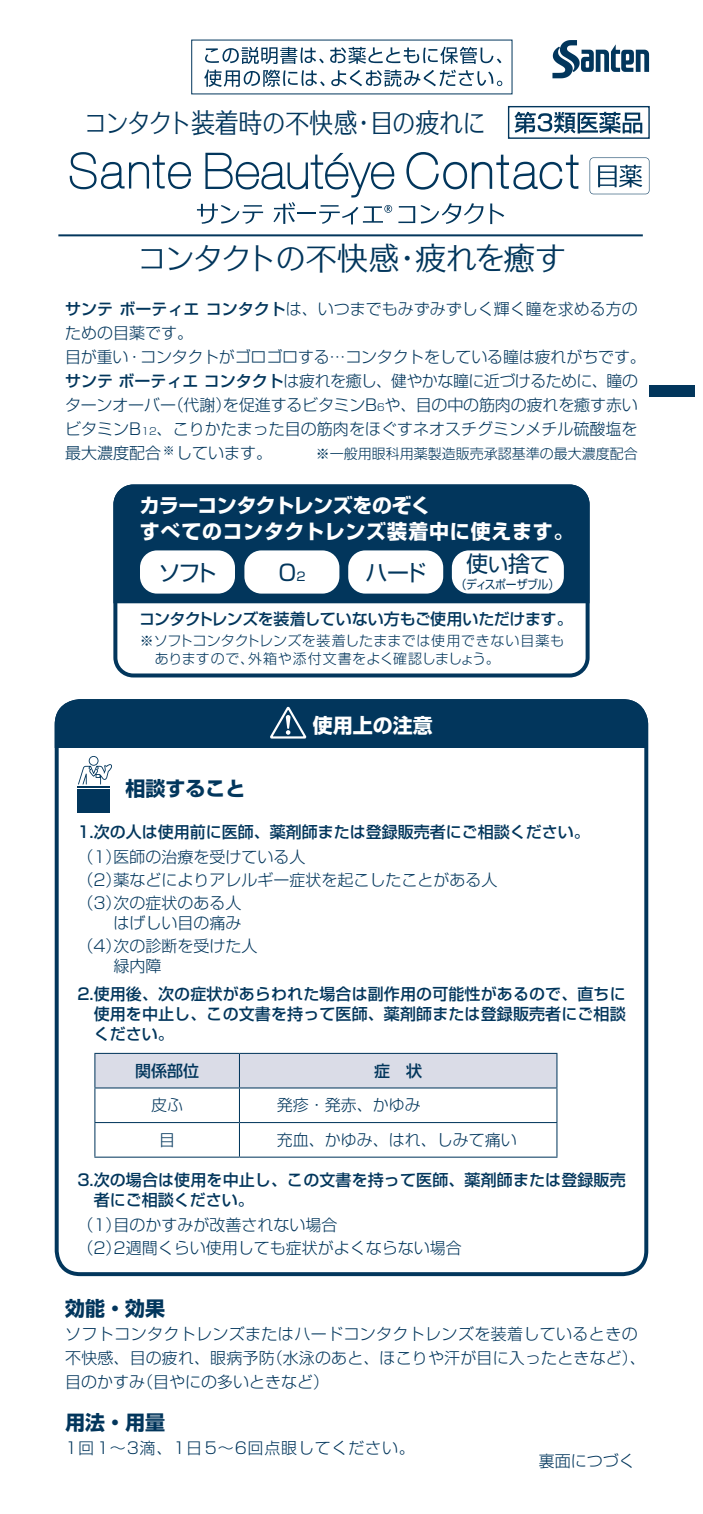
<style>
.page{position:relative;width:703px;height:1514px;background:#fff}
.page>*{position:absolute;margin:0;border:0;box-sizing:border-box;transform-origin:0 0}
.t1{font:31.2px "UD Typos 58 Std Regular 90 pv RKSJ H";letter-spacing:-.065em;color:#02365c}
.t2{font:27px "UD Typos 58 Std Regular 90 pv RKSJ H";letter-spacing:-.02em;color:#02365c;scale:.89 1}
.t3{font:22px "Shin Go Pro Regular 90 pv RKSJ H";letter-spacing:-.155em;color:#02365c}
.t4{font:20px/26px "Shin Go Pro Bold 90 pv RKSJ H";letter-spacing:.02em;color:#fff}
.t5{font:700 20px "Shin Go Pro";color:#02365c}
.t6{font:700 20px "Shin Go Pro";color:#fff}
.t7{font:300 16px/23px "Shin Go Pro";color:#02365c}
.t8{font:500 16px/20px "Shin Go Pro";letter-spacing:.01em;color:#02365c;text-align:justify}
.t9{font:300 16px/24px "Shin Go Pro";letter-spacing:.025em;color:#02365c}
.t10{font:300 16px "Shin Go Pro";letter-spacing:-.03em;color:#02365c}
.t11{font:16px "Shin Go Pro Medium 90 pv RKSJ H";letter-spacing:-.03em;color:#02365c}
.t12{font:300 16px "Shin Go Pro";letter-spacing:.05em;color:#02365c}
.t13{font:14px/18px "Shin Go Pro Light 90 pv RKSJ H";letter-spacing:.025em;color:#02365c}
.t14{font:300 14px "Shin Go Pro";color:#02365c}
.t15{font:12px "Shin Go Pro Regular 90 pv RKSJ H";letter-spacing:-.045em;color:#02365c;scale:.9 1}
.t16{font:300 12px "Shin Go Pro";color:#02365c}
.t17{font:12px "Shin Go Pro Regular 90 pv RKSJ H";letter-spacing:-.045em;color:#02365c}
.t18{font:300 10px "Shin Go Pro";color:#02365c}
.s1{font-weight:500}
.s2{font-size:10px}
.s3{font-size:20px}
</style>
<div class="page">
<svg style="left:113px;top:484px;width:477px;height:193px;fill:#02365c"></svg>
<div style="left:452px;top:550px;width:112px;height:43px;background:#fff;border-radius:17px"></div>
<div style="left:348px;top:550px;width:95px;height:43px;background:#fff;border-radius:17px"></div>
<div style="left:244px;top:550px;width:95px;height:43px;background:#fff;border-radius:17px"></div>
<div style="left:140px;top:550px;width:95px;height:43px;background:#fff;border-radius:17px"></div>
<div style="left:55px;top:699px;width:593px;height:48px;background:#02365c"></div>
<svg style="left:270px;top:707px;width:36px;height:31px"></svg>
<div style="left:77px;top:789px;width:33px;height:23px;background:#02365c"></div>
<hr style="left:77px;top:786px;width:33px;height:1px;background:#02365c">
<svg style="left:78px;top:756px;width:34px;height:28px"></svg>
<div style="left:95px;top:1054px;width:461px;height:33px;background:#dadce7"></div>
<hr style="left:94px;top:1053px;width:145px;height:1px;background:#02365c">
<hr style="left:94px;top:1054px;width:1px;height:33px;background:#02365c">
<hr style="left:239px;top:1053px;width:318px;height:1px;background:#02365c">
<hr style="left:239px;top:1054px;width:1px;height:33px;background:#02365c">
<hr style="left:556px;top:1054px;width:1px;height:33px;background:#02365c">
<hr style="left:94px;top:1087px;width:145px;height:1px;background:#02365c">
<hr style="left:94px;top:1088px;width:1px;height:34px;background:#02365c">
<hr style="left:239px;top:1087px;width:318px;height:1px;background:#02365c">
<hr style="left:239px;top:1088px;width:1px;height:34px;background:#02365c">
<hr style="left:556px;top:1088px;width:1px;height:34px;background:#02365c">
<hr style="left:94px;top:1122px;width:145px;height:1px;background:#02365c">
<hr style="left:94px;top:1123px;width:1px;height:33px;background:#02365c">
<hr style="left:239px;top:1122px;width:318px;height:1px;background:#02365c">
<hr style="left:239px;top:1123px;width:1px;height:33px;background:#02365c">
<hr style="left:556px;top:1123px;width:1px;height:33px;background:#02365c">
<hr style="left:94px;top:1156px;width:145px;height:1px;background:#02365c">
<hr style="left:239px;top:1156px;width:318px;height:1px;background:#02365c">
<div style="left:55px;top:699px;width:593px;height:577px;border:4px solid #02365c;border-radius:24px"></div>
<div style="left:649px;top:386px;width:45px;height:11px;background:#02365c"></div>
<svg style="left:205px;top:47px;width:119px;height:17px"></svg>
<svg style="left:330px;top:47px;width:171px;height:17px"></svg>
<svg style="left:204px;top:70px;width:121px;height:17px"></svg>
<svg style="left:331px;top:70px;width:171px;height:17px"></svg>
<svg style="left:552px;top:40px;width:97px;height:38px"></svg>
<div style="left:508px;top:106px;width:142px;height:33px;border:1px solid #02365c"></div>
<hr style="left:58px;top:234px;width:585px;height:2px;background:#02365c">
<svg style="left:590px;top:157px;width:59px;height:37px"></svg>
<svg style="left:514px;top:112px;width:128px;height:21px"></svg>
<svg style="left:70px;top:152px;width:121px;height:37px"></svg>
<svg style="left:197px;top:152px;width:382px;height:72px"></svg>
<h2 class="t2" style="left:84px;top:100px;width:453px">コンタクト装着時の不快感目の疲れに</h2>
<h2 class="t2" style="left:352px;top:100px;width:28px">・</h2>
<h1 class="t1" style="left:137px;top:232px;width:264px">コンタクトの不快感</h1>
<h1 class="t1" style="left:415px;top:232px;width:152px">疲れを癒す</h1>
<h1 class="t1" style="left:392px;top:232px;width:33px">・</h1>
<p class="t7" style="left:65px;top:295px;width:574px"><span class="s1">サンテボーティエコンタクト</span>は、いつまでもみずみずしく輝く瞳を求める方の</p>
<p class="t7" style="left:65px;top:319px;width:129px">ための目薬です。</p>
<p class="t7" style="left:65px;top:343px;width:582px">目が重い・コンタクトがゴロゴロする…コンタクトをしている瞳は疲れがちです。</p>
<p class="t10" style="left:65px;top:367px;width:574px"><span class="s1">サンテボーティエコンタクト</span>は疲れを癒し、健やかな瞳に近づけるために、瞳の</p>
<p class="t7" style="left:223px;top:391px;width:416px">を促進するビタミンB や<span class="s2">6</span> 、目の中の筋肉の疲れを癒す赤い</p>
<p class="t7" style="left:157px;top:391px;width:482px;line-height:24px;text-indent:-92px">ターンオーバー<br>、こりかたまった目の筋肉をほぐすネオスチグミンメチル硫酸塩を</p>
<p class="t7" style="left:168px;top:391px;width:65px">（代謝）</p>
<p class="t7" style="left:65px;top:415px;width:78px">ビタミンB</p>
<p class="t18" style="left:141px;top:423px;width:17px">12</p>
<p class="t7" style="left:65px;top:439px;width:98px">最大濃度配合</p>
<p class="t4" style="left:140px;top:491px;width:435px">カラーコンタクトレンズをのぞく<br>すべてのコンタクトレンズ装着中に使えます。</p>
<p class="t7" style="left:176px;top:439px;width:97px">しています。</p>
<p class="t16" style="left:163px;top:440px;width:13px">※</p>
<p class="t14" style="left:316px;top:442px;width:323px">※一般用眼科用薬製造販売承認基準の最大濃度配合</p>
<h3 class="t3" style="left:158px;top:554px;width:60px">ソフト</h3>
<h3 class="t3" style="left:278px;top:554px;width:19px">O</h3>
<p class="t17" style="left:296px;top:566px;width:11px">2</p>
<h3 class="t3" style="left:365px;top:554px;width:63px">ハード</h3>
<h3 class="t3" style="left:466px;top:546px;width:85px">使<span class="s3">い</span>捨<span class="s3">て</span></h3>
<p class="t15" style="left:456px;top:574px;width:116px">（ディスポーザブル(</p>
<p class="t11" style="left:139px;top:606px;width:435px">コンタクトレンズを装着していない方もご使用いただけます。</p>
<p class="t13" style="left:248px;top:630px;width:318px;text-indent:-108px">※ソフトコンタクトレンズを装着したままでは使用できない目薬も外箱や添付文書をよく確認しましょう。</p>
<p class="t13" style="left:140px;top:648px;width:116px">　ありますので、</p>
<p class="t6" style="left:313px;top:710px;width:121px">使用上の注意</p>
<p class="t5" style="left:125px;top:772px;width:121px">相談すること</p>
<p class="t8" style="left:77px;top:820px;width:514px">1.次の人は使用前に医師、薬剤師または登録販売者にご相談ください。</p>
<p class="t7" style="left:114px;top:843px;width:193px">医師の治療を受けている人</p>
<p class="t7" style="left:114px;top:843px;width:385px;text-indent:-36px">（1）<br>薬などによりアレルギー症状を起こしたことがある人</p>
<p class="t7" style="left:114px;top:866px;width:129px;text-indent:-36px">（2）<br>次の症状のある人</p>
<p class="t7" style="left:114px;top:891px;width:129px;line-height:20px;text-indent:-36px">（3）<br>はげしい目の痛み</p>
<p class="t7" style="left:114px;top:932px;width:145px">次の診断を受けた人</p>
<p class="t7" style="left:114px;top:934px;width:49px;line-height:20px;text-indent:-36px">（4）<br>緑内障</p>
<p class="t8" style="left:94px;top:982px;width:534px;text-indent:-16px">2.使用後、次の症状があらわれた場合は副作用の可能性があるので、直ちに使用を中止し、この文書を持って医師、薬剤師または登録販売者にご相談ください。</p>
<p class="t8" style="left:374px;top:1059px;width:49px">症　状</p>
<p class="t8" style="left:135px;top:1059px;width:66px">関係部位</p>
<p class="t7" style="left:151px;top:1092px;width:33px">皮ふ</p>
<p class="t7" style="left:277px;top:1092px;width:145px">発疹・発赤、かゆみ</p>
<p class="t7" style="left:277px;top:1126px;width:241px">充血、かゆみ、はれ、しみて痛い</p>
<p class="t7" style="left:159px;top:1126px;width:17px">目</p>
<p class="t8" style="left:94px;top:1167px;width:534px;text-indent:-16px">3.次の場合は使用を中止し、この文書を持って医師、薬剤師または登録販売者にご相談ください。</p>
<p class="t7" style="left:114px;top:1211px;width:225px">目のかすみが改善されない場合</p>
<p class="t7" style="left:77px;top:1211px;width:386px">（1）<br>（2 2）週間くらい使用しても症状がよくならない場合</p>
<p class="t5" style="left:65px;top:1292px;width:101px">効能・効果</p>
<p class="t9" style="left:267px;top:1320px;width:381px;text-indent:-202px">ソフトコンタクトレンズまたはハードコンタクトレンズを装着しているときの（水泳のあと、ほこりや汗が目に入ったときなど、(</p>
<p class="t7" style="left:137px;top:1344px;width:193px;line-height:24px;text-indent:-72px">不快感、目の疲れ、眼病予防<br>（目やにの多いときなど(</p>
<p class="t7" style="left:65px;top:1368px;width:81px">目のかすみ</p>
<p class="t5" style="left:65px;top:1406px;width:101px">用法・用量</p>
<p class="t12" style="left:65px;top:1435px;width:351px">1回1〜3滴、1日5〜6回点眼してください。</p>
<p class="t7" style="left:539px;top:1447px;width:97px">裏面につづく</p>
</div>
